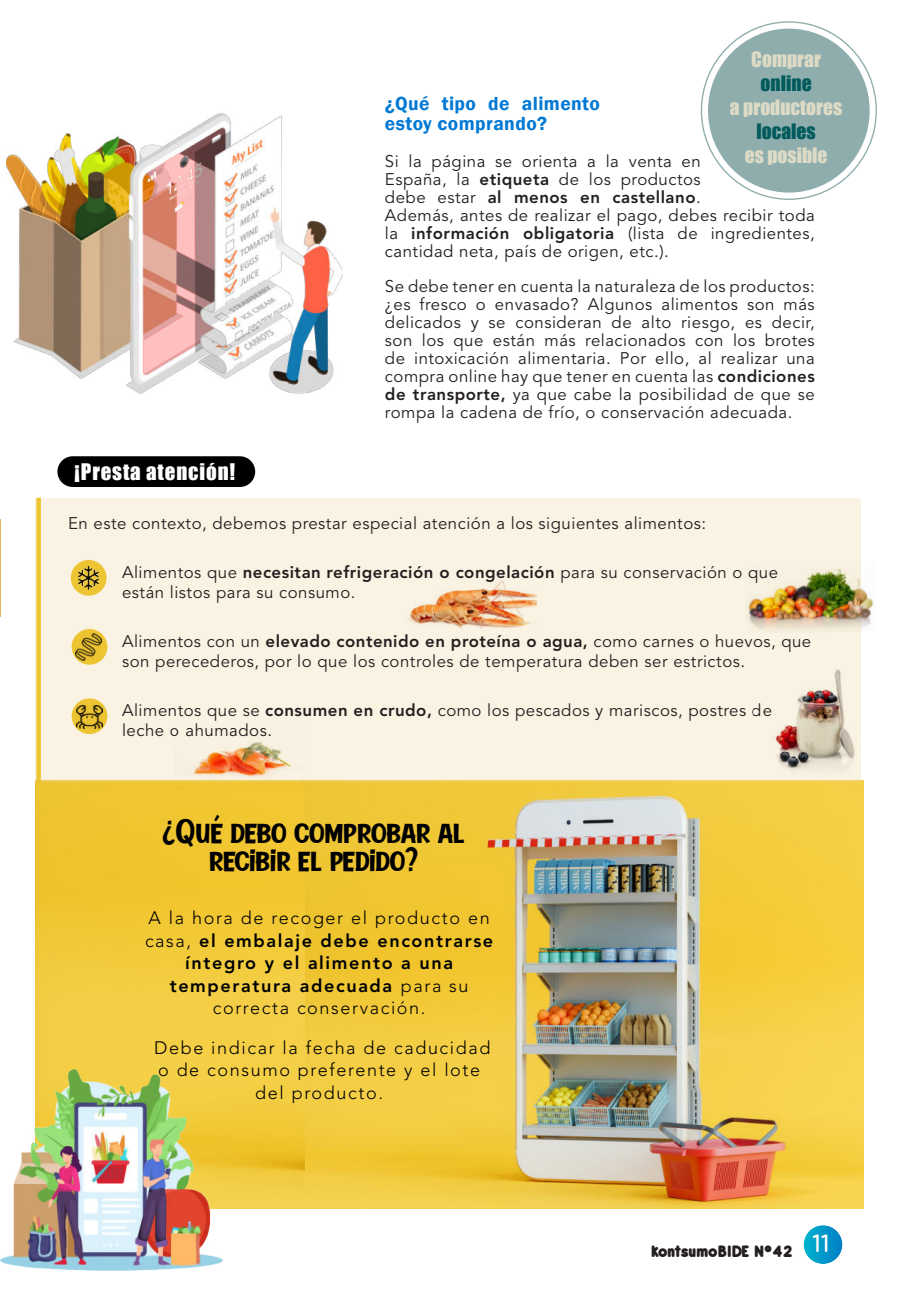
<style>
.page{position:relative;width:906px;height:1289px;background:#fff}
.page>*{position:absolute;margin:0;border:0;box-sizing:border-box;transform-origin:0 0}
.t1{font:31.5px/28.5px "Down Hill";color:#000001;text-align:center}
.t2{font:700 22.5px "Comfortaa";color:#fff}
.t3{font:21px "Impact";letter-spacing:.04em;color:#fff}
.t4{font:600 19.5px/19.5px "Franklin Gothic";letter-spacing:.02em;color:#0079d4}
.t5{font:19.5px "Impact";color:#dddbc6}
.t6{font:19.5px "Impact";color:#015b5c}
.t7{font:800 18px/22.5px "Avenir LT Std";letter-spacing:.09em;color:#000001;text-align:center}
.t8{font:300 18px/22.5px "Avenir LT Std";letter-spacing:.09em;color:#000001;text-align:center}
.t9{font:800 18px "Antipasto";letter-spacing:-.025em;color:#231f20}
.t10{font:16.8px/18px "Avenir LT Std";letter-spacing:.03em;color:#231f20}
.s1{font-weight:800}
.s2{font-weight:300}
</style>
<div class="page">
<img style="left:35px;top:781px;width:271px;height:427px">
<img style="left:7px;top:113px;width:335px;height:281px">
<div style="left:803px;top:1225px;width:39px;height:38px;background:linear-gradient(to right,#0db8cf,#007dc5);border-radius:19px"></div>
<img style="left:306px;top:781px;width:558px;height:427px">
<div style="left:57px;top:456px;width:198px;height:31px;background:#000;border-radius:15px"></div>
<div style="left:35px;top:498px;width:825px;height:283px;background:#faf3e3"></div>
<img style="left:772px;top:664px;width:89px;height:115px">
<img style="left:409px;top:580px;width:127px;height:49px">
<img style="left:0;top:1069px;width:223px;height:201px">
<div style="left:36px;top:498px;width:5px;height:299px;background:#edc532"></div>
<img style="left:174px;top:741px;width:130px;height:47px">
<img style="left:747px;top:560px;width:127px;height:73px">
<div style="left:72px;top:698px;width:35px;height:36px;background:#edc532;border-radius:50%"></div>
<img style="left:77px;top:705px;width:25px;height:23px">
<div style="left:71px;top:560px;width:36px;height:35px;background:#edc532;border-radius:50%"></div>
<img style="left:78px;top:566px;width:21px;height:24px">
<div style="left:72px;top:629px;width:35px;height:35px;background:#edc532;border-radius:50%"></div>
<img style="left:76px;top:634px;width:25px;height:26px">
<div style="left:708px;top:29px;width:161px;height:163px;background:#8fadad;border-radius:50%"></div>
<p class="t4" style="left:385px;top:95px;width:216px">¿Qué tipo de alimento estoy comprando?</p>
<p class="t5" style="left:751px;top:50px;width:71px">Comprar</p>
<p class="t6" style="left:760px;top:74px;width:53px">online</p>
<p class="t5" style="left:730px;top:98px;width:114px">a productores</p>
<p class="t6" style="left:756px;top:122px;width:61px">locales</p>
<p class="t10" style="left:385px;top:154px;width:317px">Si la página se orienta a la venta en</p>
<p class="t5" style="left:745px;top:146px;width:84px">es posible</p>
<p class="t10" style="left:385px;top:172px;width:431px">España, la <span class="s1">etiqueta</span> de los productos<br>debe estar <span class="s1">al menos en castellano</span>.<br>Además, antes de realizar el pago, debes recibir toda la <span class="s1">información obligatoria</span> (lista de ingredientes, cantidad neta, país de origen, etc.).</p>
<p class="t10" style="left:385px;top:279px;width:431px;text-align:justify">Se debe tener en cuenta la naturaleza de los productos: ¿es fresco o envasado? Algunos alimentos son más delicados y se consideran de alto riesgo, es decir, son los que están más relacionados con los brotes de intoxicación alimentaria. Por ello, al realizar una compra online hay que tener en cuenta las <span class="s1">condiciones de transporte,</span> ya que cabe la posibilidad de que se rompa la cadena de frío, o conservación adecuada.</p>
<p class="t3" style="left:74px;top:462px;width:162px">¡Presta atención!</p>
<p class="t10" style="left:68px;top:516px;width:639px">En este contexto, debemos prestar especial atención a los siguientes alimentos:</p>
<p class="t10" style="left:122px;top:564px;width:657px;line-height:19.5px">Alimentos que <span class="s1">necesitan refrigeración o congelación</span> para su conservación o que están listos para su consumo.</p>
<p class="t10" style="left:122px;top:633px;width:691px;line-height:19.5px">Alimentos con un <span class="s1">elevado contenido en proteína o agua,</span> como carnes o huevos, que son perecederos, por lo que los controles de temperatura deben ser estrictos.</p>
<p class="t10" style="left:122px;top:702px;width:651px;line-height:19.5px">Alimentos que se <span class="s1">consumen en crudo,</span> como los pescados y mariscos, postres de leche o ahumados.</p>
<h1 class="t1" style="left:163px;top:816px;width:303px">¿QUÉ DEBO COMPROBAR AL<br>RECIBIR EL PEDIDO?</h1>
<p class="t7" style="left:145px;top:906px;width:350px"><span class="s2">A la hora de recoger el producto en casa,</span> el embalaje debe encontrarse íntegro y el alimento a una temperatura adecuada <span class="s2">para su correcta conservación.</span></p>
<p class="t8" style="left:154px;top:1036px;width:338px">Debe indicar la fecha de caducidad o de consumo preferente y el lote del producto.</p>
<p class="t9" style="left:651px;top:1240px;width:143px">kontsumoBIDE Nº42</p>
<h2 class="t2" style="left:812px;top:1231px;width:19px">11</h2>
</div>
